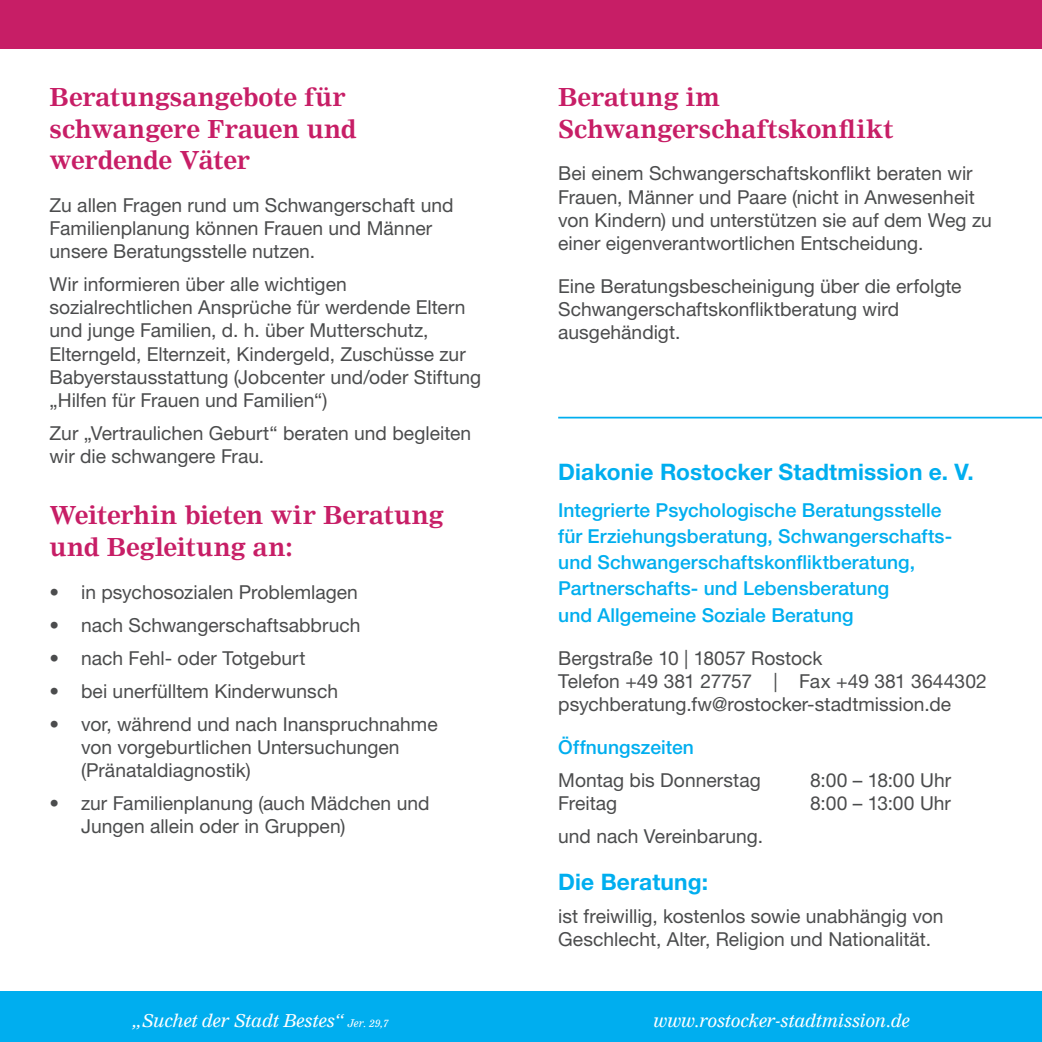
<style>
.page{position:relative;width:1042px;height:1042px;background:#fff}
.page>*{position:absolute;margin:0;border:0;box-sizing:border-box;transform-origin:0 0}
.t1{font:700 24.5px/31.5px "Nimrod";letter-spacing:-.005em;color:#c71e66}
.t2{font:700 22.75px "Helvetica Neue LT Std";letter-spacing:.005em;color:#00aeef}
.t3{font:19.25px/23.1px "Helvetica Neue LT Std";color:#4b4c4d}
.t4{font:500 19.25px/26.2px "Helvetica Neue LT Std";letter-spacing:.005em;color:#00aeef}
.t5{font:italic 17.5px "Nimrod";letter-spacing:.005em;color:#fff}
.s1{font-size:10.5px}
</style>
<div class="page">
<div style="left:0;top:992px;width:1042px;height:50px;background:#00aeef"></div>
<div style="left:0;top:0;width:1042px;height:49px;background:#c71e66"></div>
<hr style="left:558px;top:417px;width:484px;height:1px;background:#00aeef">
<p class="t1" style="left:50px;top:81px;width:308px">Beratungsangebote für schwangere Frauen und werdende Väter</p>
<p class="t3" style="left:50px;top:193px;width:405px">Zu allen Fragen rund um Schwangerschaft und<br>Familienplanung können Frauen und Männer unsere Beratungsstelle nutzen.</p>
<p class="t3" style="left:50px;top:273px;width:433px">Wir informieren über alle wichtigen sozialrechtlichen Ansprüche für werdende Eltern und junge Familien, d. h. über Mutterschutz, Elterngeld, Elternzeit, Kindergeld, Zuschüsse zur Babyerstausstattung (Jobcenter und/oder Stiftung „Hilfen für Frauen und Familien“)</p>
<p class="t3" style="left:50px;top:421px;width:423px">Zur „Vertraulichen Geburt“ beraten und begleiten wir die schwangere Frau.</p>
<p class="t1" style="left:50px;top:499px;width:395px">Weiterhin bieten wir Beratung und Begleitung an:</p>
<p class="t3" style="left:50px;top:580px;width:310px">• in psychosozialen Problemlagen</p>
<p class="t3" style="left:50px;top:613px;width:312px">• nach Schwangerschaftsabbruch</p>
<p class="t3" style="left:50px;top:646px;width:257px">• nach Fehl- oder Totgeburt</p>
<p class="t3" style="left:50px;top:679px;width:290px">• bei unerfülltem Kinderwunsch</p>
<p class="t3" style="left:81px;top:712px;width:358px;text-indent:-31px">• vor, während und nach Inanspruchnahme von vorgeburtlichen Untersuchungen (Pränataldiagnostik)</p>
<p class="t3" style="left:81px;top:791px;width:350px;text-indent:-31px">• zur Familienplanung (auch Mädchen und<br>Jungen allein oder in Gruppen)</p>
<p class="t1" style="left:558px;top:81px;width:337px">Beratung im<br>Schwangerschaftskonflikt</p>
<p class="t3" style="left:558px;top:162px;width:435px">Bei einem Schwangerschaftskonflikt beraten wir Frauen, Männer und Paare (nicht in Anwesenheit von Kindern) und unterstützen sie auf dem Weg zu einer eigenverantwortlichen Entscheidung.</p>
<p class="t3" style="left:558px;top:274px;width:405px">Eine Beratungsbescheinigung über die erfolgte<br>Schwangerschaftskonfliktberatung wird ausgehändigt.</p>
<p class="t2" style="left:558px;top:458px;width:417px">Diakonie Rostocker Stadtmission e. V.</p>
<p class="t4" style="left:558px;top:496px;width:395px">Integrierte Psychologische Beratungsstelle für Erziehungsberatung, Schwangerschafts&shy;und Schwangerschaftskonfliktberatung, Partnerschafts- und Lebensberatung<br>und Allgemeine Soziale Beratung</p>
<p class="t3" style="left:558px;top:646px;width:430px">Bergstraße 10 | 18057 Rostock<br>Telefon +49 381 27757 | Fax +49 381 3644302 psychberatung.fw@rostocker-stadtmission.de</p>
<p class="t4" style="left:558px;top:733px;width:137px">Öffnungszeiten</p>
<p class="t3" style="left:558px;top:768px;width:204px">Montag bis Donnerstag</p>
<p class="t3" style="left:810px;top:768px;width:142px">8:00 – 18:00 Uhr</p>
<p class="t3" style="left:558px;top:791px;width:61px">Freitag</p>
<p class="t3" style="left:810px;top:791px;width:142px">8:00 – 13:00 Uhr</p>
<p class="t3" style="left:558px;top:824px;width:206px">und nach Vereinbarung.</p>
<p class="t2" style="left:558px;top:868px;width:151px">Die Beratung:</p>
<p class="t3" style="left:558px;top:904px;width:387px">ist freiwillig, kostenlos sowie unabhängig von<br>Geschlecht, Alter, Religion und Nationalität.</p>
<p class="t5" style="left:133px;top:1010px;width:257px">„Suchet der Stadt Bestes“ <span class="s1">Jer. 29,7</span></p>
<p class="t5" style="left:653px;top:1010px;width:258px">www.rostocker-stadtmission.de</p>
</div>
